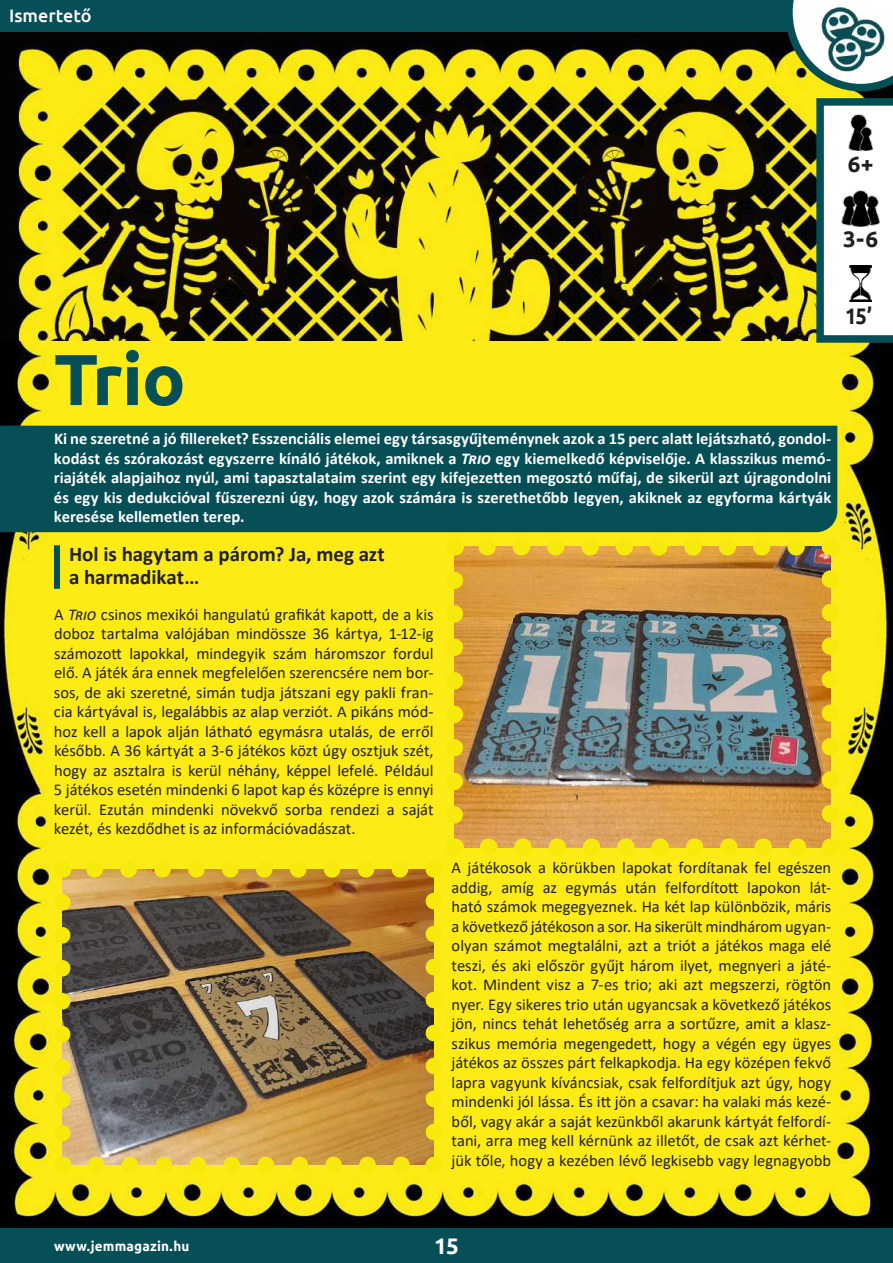
<style>
.page{position:relative;width:893px;height:1263px;background:#fff}
.page>*{position:absolute;margin:0;border:0;box-sizing:border-box;transform-origin:0 0}
.t1{font:700 72px "Ubuntu";color:#074f57}
.t2{font:700 22.5px "Ubuntu";color:#231f20}
.t3{font:700 22.5px "Ubuntu";color:#231f20;scale:.9 1}
.t4{font:700 22.5px "Ubuntu";color:#fff}
.t5{font:700 21px/22.5px "Calibri";letter-spacing:-.005em;color:#231f20}
.t6{font:500 18px "Ubuntu";color:#fff}
.t7{font:16.5px/19.5px "Calibri";color:#231f20;text-align:justify}
.t8{font:700 16.5px/19.5px "Calibri";color:#fff;text-align:justify}
.t9{font:700 13.5px "Ubuntu";letter-spacing:.015em;color:#fff}
.s1{font-style:italic}
</style>
<div class="page">
<img style="left:0;top:341px;width:893px;height:887px">
<img style="left:62px;top:869px;width:372px;height:296px">
<svg style="left:54px;top:902px;width:17px;height:246px;background:#d5c52b"></svg>
<svg style="left:96px;top:1157px;width:321px;height:16px;background:#eed529"></svg>
<svg style="left:426px;top:886px;width:16px;height:246px;background:#dbc218"></svg>
<svg style="left:79px;top:861px;width:321px;height:17px;background:#e8cb20"></svg>
<svg style="left:62px;top:1157px;width:1px;height:16px"></svg>
<svg style="left:434px;top:1157px;width:1px;height:16px"></svg>
<svg style="left:434px;top:861px;width:1px;height:17px"></svg>
<svg style="left:62px;top:861px;width:1px;height:17px"></svg>
<img style="left:0;top:31px;width:893px;height:310px">
<img style="left:454px;top:547px;width:376px;height:300px">
<svg style="left:446px;top:580px;width:17px;height:250px;background:#edce1c"></svg>
<svg style="left:488px;top:838px;width:325px;height:18px;background:#efd129"></svg>
<svg style="left:822px;top:563px;width:17px;height:251px;background:#eacb19"></svg>
<svg style="left:471px;top:538px;width:325px;height:17px;background:#f1d320"></svg>
<svg style="left:454px;top:838px;width:1px;height:18px"></svg>
<svg style="left:830px;top:838px;width:1px;height:18px"></svg>
<svg style="left:830px;top:538px;width:1px;height:17px"></svg>
<svg style="left:454px;top:538px;width:1px;height:17px"></svg>
<div style="left:0;top:1228px;width:893px;height:35px;background:#074f57"></div>
<div style="left:0;top:0;width:893px;height:31px;background:#074f57"></div>
<svg style="left:816px;top:98px;width:77px;height:245px"></svg>
<svg style="left:785px;top:0;width:108px;height:91px"></svg>
<img style="left:850px;top:265px;width:22px;height:36px">
<img style="left:842px;top:190px;width:38px;height:36px">
<img style="left:848px;top:115px;width:25px;height:36px">
<div style="left:843px;top:230px;width:35px;height:18px;background:#fff"></div>
<div style="left:848px;top:156px;width:25px;height:18px;background:#fff"></div>
<div style="left:846px;top:306px;width:26px;height:19px;background:#fff"></div>
<img style="left:819px;top:4px;width:66px;height:68px">
<div style="left:0;top:426px;width:837px;height:106px;background:#074f57"></div>
<div style="left:54px;top:545px;width:6px;height:44px;background:#074f57"></div>
<p class="t6" style="left:9px;top:4px;width:84px">Ismertető</p>
<h2 class="t2" style="left:848px;top:151px;width:27px">6+</h2>
<h2 class="t2" style="left:843px;top:225px;width:36px">3-6</h2>
<h1 class="t1" style="left:54px;top:336px;width:133px">Trio</h1>
<p class="t8" style="left:54px;top:429px;width:779px">Ki ne szeretné a jó fillereket? Esszenciális elemei egy társasgyűjteménynek azok a 15 perc alatt lejátszható, gondol&shy;kodást és szórakozást egyszerre kínáló játékok, amiknek a <span class="s1">Trio</span> egy kiemelkedő képviselője. A klasszikus memó&shy;riajáték alapjaihoz nyúl, ami tapasztalataim szerint egy kifejezetten megosztó műfaj, de sikerül azt újragondolni és egy kis dedukcióval fűszerezni úgy, hogy azok számára is szerethetőbb legyen, akiknek az egyforma kártyák keresése kellemetlen terep.</p>
<p class="t5" style="left:69px;top:543px;width:317px">Hol is hagytam a párom? Ja, meg azt a harmadikat…</p>
<p class="t7" style="left:54px;top:604px;width:381px">A <span class="s1">Trio</span> csinos mexikói hangulatú grafikát kapott, de a kis doboz tartalma valójában mindössze 36 kártya, 1-12-ig számozott lapokkal, mindegyik szám háromszor fordul elő. A játék ára ennek megfelelően szerencsére nem bor&shy;sos, de aki szeretné, simán tudja játszani egy pakli fran&shy;cia kártyával is, legalábbis az alap verziót. A pikáns mód&shy;hoz kell a lapok alján látható egymásra utalás, de erről később. A 36 kártyát a 3-6 játékos közt úgy osztjuk szét, hogy az asztalra is kerül néhány, képpel lefelé. Például 5 játékos esetén mindenki 6 lapot kap és középre is ennyi kerül. Ezután mindenki növekvő sorba rendezi a saját kezét, és kezdődhet is az információvadászat.</p>
<p class="t7" style="left:452px;top:857px;width:381px">A játékosok a körükben lapokat fordítanak fel egészen addig, amíg az egymás után felfordított lapokon lát&shy;ható számok megegyeznek. Ha két lap különbözik, máris a következő játékoson a sor. Ha sikerült mindhárom ugyan&shy;olyan számot megtalálni, azt a triót a játékos maga elé teszi, és aki először gyűjt három ilyet, megnyeri a játé&shy;kot. Mindent visz a 7-es trio; aki azt megszerzi, rögtön nyer. Egy sikeres trio után ugyancsak a következő játékos jön, nincs tehát lehetőség arra a sortűzre, amit a klas - szikus memória megengedett, hogy a végén egy ügyes játékos az összes párt felkapkodja. Ha egy középen fekvő lapra vagyunk kíváncsiak, csak felfordítjuk azt úgy, hogy mindenki jól lássa. És itt jön a csavar: ha valaki más kezé&shy;ből, vagy akár a saját kezünkből akarunk kártyát felfordí&shy;tani, arra meg kell kérnünk az illetőt, de csak azt kérhet&shy;jük tőle, hogy a kezében lévő legkisebb vagy legnagyobb</p>
<h2 class="t3" style="left:845px;top:302px;width:31px">15’</h2>
<p class="t9" style="left:54px;top:1238px;width:137px">www.jemmagazin.hu</p>
<h2 class="t4" style="left:434px;top:1232px;width:26px">15</h2>
</div>
